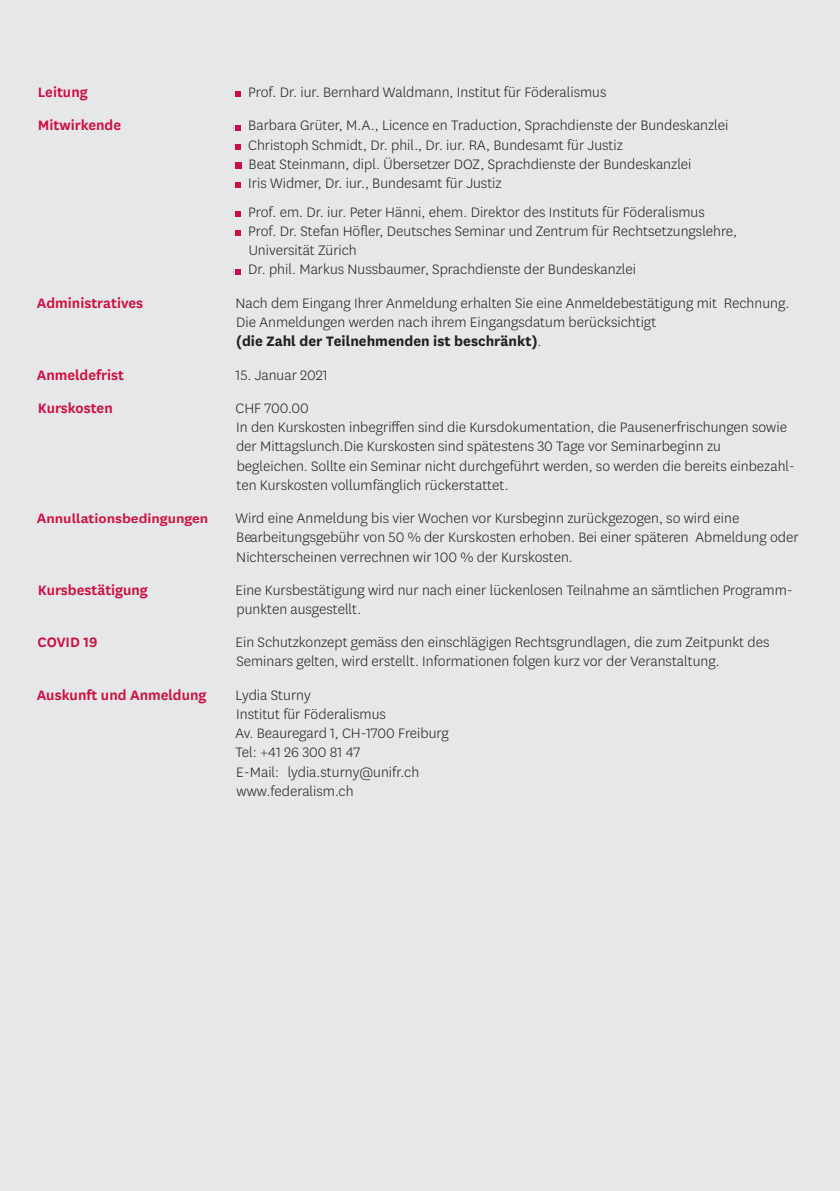
<style>
.page{position:relative;width:840px;height:1191px;background:#fff}
.page>*{position:absolute;margin:0;border:0;box-sizing:border-box;transform-origin:0 0}
.t1{font:300 16px/19.2px "National Uni Fr";color:#231f20}
.t2{font:600 16px "National Uni Fr";color:#d10e40}
.t3{font:600 14.4px "National Uni Fr";color:#d10e40;scale:1.11 1}
.s1{font-weight:700}
.s2{font-size:16px}
</style>
<div class="page">
<div style="left:0;top:0;width:839px;height:1191px;background:#e6e7e9"></div>
<svg style="left:235px;top:91px;width:6px;height:6px"></svg>
<svg style="left:235px;top:125px;width:6px;height:5px"></svg>
<svg style="left:235px;top:144px;width:6px;height:6px"></svg>
<svg style="left:235px;top:163px;width:6px;height:6px"></svg>
<svg style="left:235px;top:182px;width:6px;height:6px"></svg>
<svg style="left:235px;top:211px;width:6px;height:6px"></svg>
<svg style="left:235px;top:230px;width:6px;height:6px"></svg>
<svg style="left:235px;top:269px;width:6px;height:5px"></svg>
<p class="t2" style="left:38px;top:81px;width:51px">Leitung</p>
<p class="t1" style="left:248px;top:82px;width:359px">Prof. Dr. iur. Bernhard Waldmann, Institut für Föderalismus</p>
<p class="t2" style="left:38px;top:114px;width:85px">Mitwirkende</p>
<p class="t1" style="left:248px;top:115px;width:481px">Barbara Grüter, M.A., Licence en Traduction, Sprachdienste der Bundeskanzlei Christoph Schmidt, Dr. phil., Dr. iur. RA, Bundesamt für Justiz<br>Beat Steinmann, dipl. Übersetzer DOZ, Sprachdienste der Bundeskanzlei<br>Iris Widmer, Dr. iur., Bundesamt für Justiz</p>
<p class="t1" style="left:248px;top:202px;width:490px">Prof. em. Dr. iur. Peter Hänni, ehem. Direktor des Instituts für Föderalismus<br>Prof. Dr. Stefan Höfler, Deutsches Seminar und Zentrum für Rechtsetzungslehre, Universität Zürich<br>Dr. phil. Markus Nussbaumer, Sprachdienste der Bundeskanzlei</p>
<p class="t2" style="left:37px;top:292px;width:108px">Administratives</p>
<p class="t1" style="left:235px;top:293px;width:555px">Nach dem Eingang Ihrer Anmeldung erhalten Sie eine Anmeldebestätigung mit Rechnung.<br>Die Anmeldungen werden nach ihrem Eingangsdatum berücksichtigt<br><span class="s1">(die Zahl der Teilnehmenden ist beschränkt)</span>.</p>
<p class="t2" style="left:37px;top:364px;width:89px">Anmeldefrist</p>
<p class="t1" style="left:235px;top:365px;width:94px">15. Januar 2021</p>
<p class="t2" style="left:38px;top:397px;width:76px">Kurskosten</p>
<p class="t1" style="left:235px;top:398px;width:560px">CHF 700.00<br>In den Kurskosten inbegriffen sind die Kursdokumentation, die Pausenerfrischungen sowie der Mittagslunch.Die Kurskosten sind spätestens 30 Tage vor Seminarbeginn zu begleichen. Sollte ein Seminar nicht durchgeführt werden, so werden die bereits einbezahl&shy;ten Kurskosten vollumfänglich rückerstattet.</p>
<p class="t3" style="left:37px;top:509px;width:156px"><span class="s2">A</span>nnullationsbedingungen</p>
<p class="t1" style="left:235px;top:508px;width:564px">Wird eine Anmeldung bis vier Wochen vor Kursbeginn zurückgezogen, so wird eine<br>Bearbeitungsgebühr von 50 % der Kurskosten erhoben. Bei einer späteren Abmeldung oder<br>Nichterscheinen verrechnen wir 100 % der Kurskosten.</p>
<p class="t2" style="left:38px;top:579px;width:112px">Kursbestätigung</p>
<p class="t1" style="left:235px;top:580px;width:558px">Eine Kursbestätigung wird nur nach einer lückenlosen Teilnahme an sämtlichen Programm&shy;punkten ausgestellt.</p>
<p class="t2" style="left:37px;top:631px;width:62px">COVID 19</p>
<p class="t1" style="left:235px;top:632px;width:535px">Ein Schutzkonzept gemäss den einschlägigen Rechtsgrundlagen, die zum Zeitpunkt des<br>Seminars gelten, wird erstellt. Informationen folgen kurz vor der Veranstaltung.</p>
<p class="t2" style="left:37px;top:684px;width:171px">Auskunft und Anmeldung</p>
<p class="t1" style="left:235px;top:685px;width:215px">Lydia Sturny<br>Institut für Föderalismus<br>Av. Beauregard 1, CH-1700 Freiburg<br>Tel: +41 26 300 81 47<br>E-Mail: lydia.sturny@unifr.ch www.federalism.ch</p>
</div>
